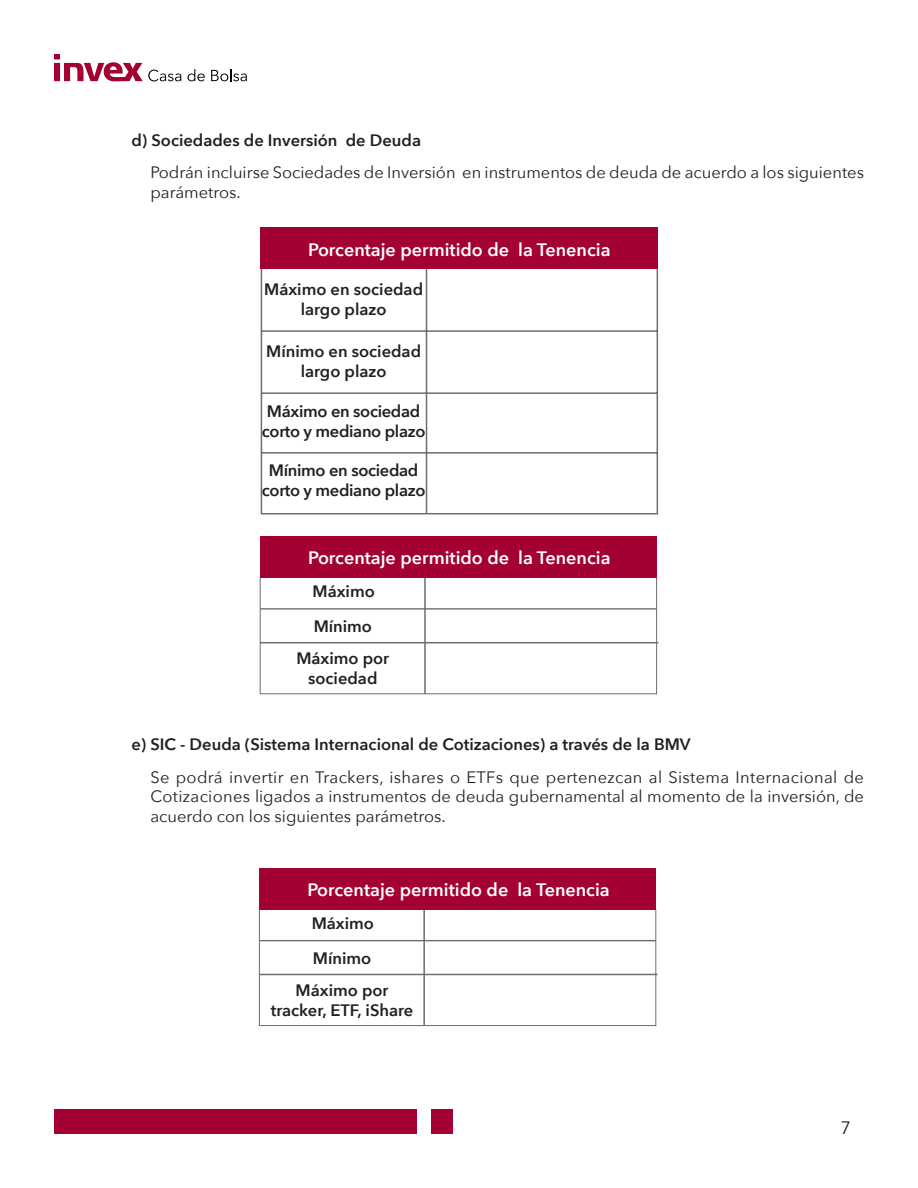
<style>
.page{position:relative;width:918px;height:1188px;background:#fff}
.page>*{position:absolute;margin:0;border:0;box-sizing:border-box;transform-origin:0 0}
.t1{font:600 18px "Avenir Next";color:#fff}
.t2{font:18px "Avenir Next";color:#231f20}
.t3{font:16.5px/19.8px "Avenir Next";color:#231f20}
.t4{font:600 16.5px/19.8px "Avenir Next";color:#231f20;text-align:center}
.t5{font:600 16.5px/19.8px "Avenir Next";letter-spacing:-.02em;color:#231f20;text-align:center}
</style>
<div class="page">
<div style="left:54px;top:1110px;width:363px;height:24px;background:#a30033"></div>
<div style="left:431px;top:1110px;width:22px;height:24px;background:#a30033"></div>
<svg style="left:54px;top:54px;width:127px;height:27px"></svg>
<svg style="left:188px;top:69px;width:17px;height:12px"></svg>
<svg style="left:211px;top:69px;width:36px;height:12px"></svg>
<svg style="left:260px;top:261px;width:399px;height:254px"></svg>
<div style="left:260px;top:228px;width:398px;height:41px;background:#a40133"></div>
<div style="left:260px;top:577px;width:397px;height:117px;border:1px solid #6c6d70"></div>
<hr style="left:260px;top:608px;width:397px;height:2px;background:#6c6d70">
<hr style="left:260px;top:642px;width:398px;height:1px;background:#6c6d70">
<hr style="left:424px;top:578px;width:2px;height:116px;background:#6c6d70">
<div style="left:260px;top:536px;width:397px;height:42px;background:#a40133"></div>
<div style="left:259px;top:909px;width:397px;height:117px;border:1px solid #6c6d70"></div>
<hr style="left:259px;top:940px;width:397px;height:1px;background:#6c6d70">
<hr style="left:259px;top:974px;width:399px;height:1px;background:#6c6d70">
<hr style="left:423px;top:910px;width:2px;height:116px;background:#6c6d70">
<div style="left:259px;top:868px;width:397px;height:42px;background:#a40133"></div>
<p class="t4" style="left:131px;top:130px;width:291px">d) Sociedades de Inversión de Deuda</p>
<p class="t3" style="left:150px;top:162px;width:715px">Podrán incluirse Sociedades de Inversión en instrumentos de deuda de acuerdo a los siguientes parámetros.</p>
<p class="t1" style="left:308px;top:234px;width:304px">Porcentaje permitido de la Tenencia</p>
<p class="t4" style="left:264px;top:279px;width:160px">Máximo en sociedad largo plazo</p>
<p class="t4" style="left:266px;top:341px;width:157px">Mínimo en sociedad largo plazo</p>
<p class="t5" style="left:262px;top:401px;width:165px">Máximo en sociedad corto y mediano plazo</p>
<p class="t5" style="left:262px;top:460px;width:165px">Mínimo en sociedad corto y mediano plazo</p>
<p class="t1" style="left:308px;top:543px;width:304px">Porcentaje permitido de la Tenencia</p>
<p class="t4" style="left:313px;top:581px;width:64px">Máximo</p>
<p class="t4" style="left:314px;top:616px;width:60px">Mínimo</p>
<p class="t4" style="left:296px;top:648px;width:94px">Máximo por sociedad</p>
<p class="t4" style="left:131px;top:734px;width:561px">e) SIC - Deuda (Sistema Internacional de Cotizaciones) a través de la BMV</p>
<p class="t3" style="left:150px;top:766px;width:715px;text-align:justify">Se podrá invertir en Trackers, ishares o ETFs que pertenezcan al Sistema Internacional de Cotizaciones ligados a instrumentos de deuda gubernamental al momento de la inversión, de acuerdo con los siguientes parámetros.</p>
<p class="t1" style="left:307px;top:874px;width:304px">Porcentaje permitido de la Tenencia</p>
<p class="t4" style="left:312px;top:913px;width:64px">Máximo</p>
<p class="t4" style="left:313px;top:948px;width:60px">Mínimo</p>
<p class="t4" style="left:271px;top:980px;width:144px">Máximo por tracker, ETF, iShare</p>
<p class="t2" style="left:840px;top:1113px;width:12px">7</p>
</div>
